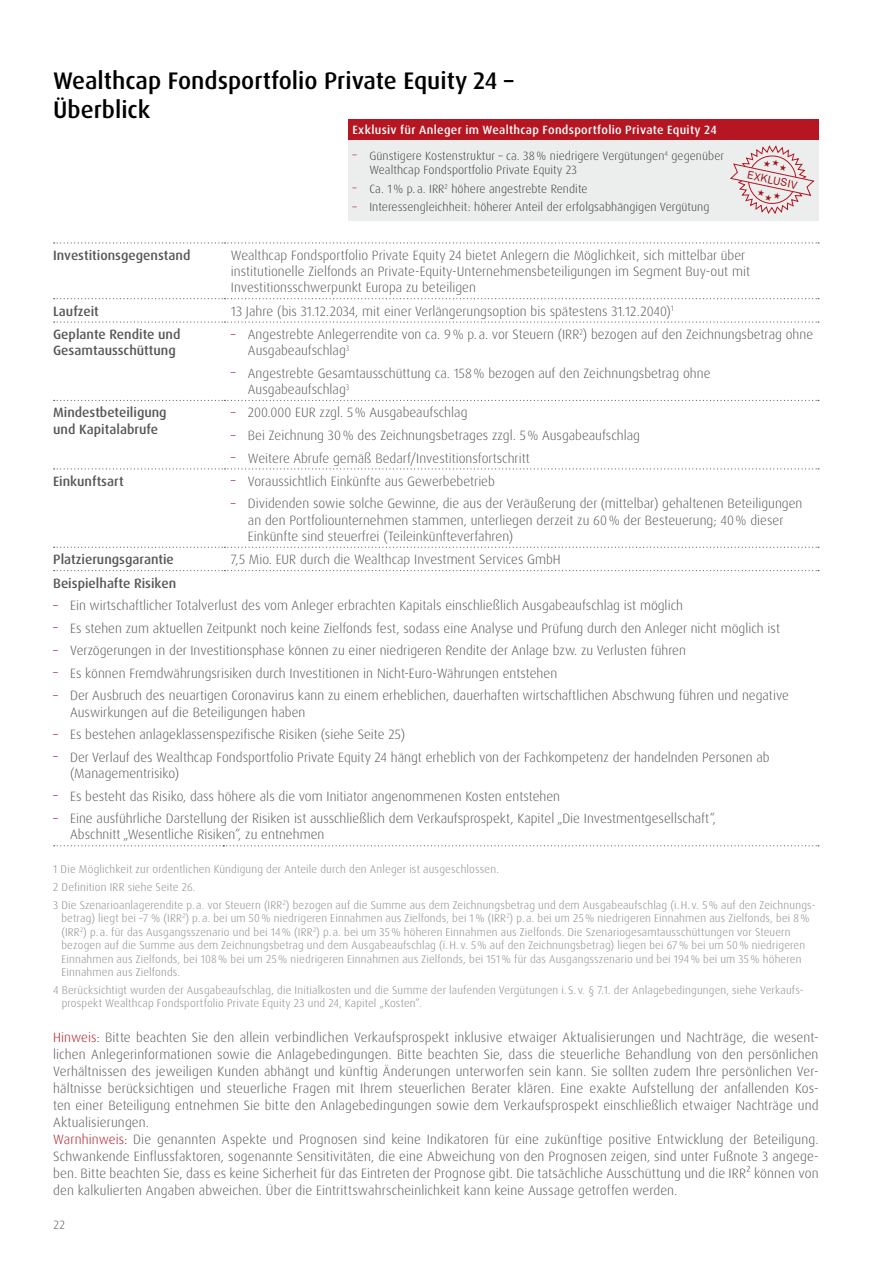
<style>
.page{position:relative;width:893px;height:1263px;background:#fff}
.page>*{position:absolute;margin:0;border:0;box-sizing:border-box;transform-origin:0 0}
.t1{font:500 24px/28.8px "Dax OT";color:#000}
.t2{font:300 13.5px/16.2px "Dax OT";color:#58585a}
.t3{font:500 13.5px/16.2px "Dax OT";color:#58585a}
.t4{font:300 12px/14.4px "Dax OT";letter-spacing:.005em;color:#3e3d40}
.t5{font:500 12px "Dax OT";letter-spacing:.025em;color:#fff}
.t6{font:300 12px "Dax OT";color:#58585a}
.t7{font:300 11.25px/13.5px "Dax OT";letter-spacing:.015em;color:#87888a}
.t8{font:10.95px "Akkurat Std";color:#9e141c}
.s1{color:#9e141c}
.s2{color:#b51621}
</style>
<div class="page">
<svg style="left:54px;top:242px;width:765px;height:1px"></svg>
<svg style="left:54px;top:400px;width:765px;height:1px"></svg>
<svg style="left:54px;top:468px;width:765px;height:1px"></svg>
<svg style="left:54px;top:845px;width:765px;height:1px"></svg>
<hr style="left:223px;top:400px;width:1px;height:69px;background:#fff">
<svg style="left:54px;top:298px;width:765px;height:25px"></svg>
<hr style="left:223px;top:322px;width:1px;height:78px;background:#fff">
<svg style="left:54px;top:547px;width:765px;height:24px"></svg>
<hr style="left:223px;top:242px;width:1px;height:57px;background:#fff">
<div style="left:348px;top:119px;width:471px;height:21px;background:#b51621"></div>
<div style="left:348px;top:140px;width:471px;height:81px;background:#eceded"></div>
<svg style="left:730px;top:145px;width:85px;height:69px"></svg>
<h1 class="t1" style="left:53px;top:67px;width:462px">Wealthcap Fondsportfolio Private Equity 24 –<br>Überblick</h1>
<p class="t5" style="left:352px;top:123px;width:366px">Exklusiv für Anleger im Wealthcap Fondsportfolio Private Equity 24</p>
<p class="t4" style="left:369px;top:148px;width:356px;text-indent:-17px"><span class="s1">–</span> Günstigere Kostenstruktur – ca. 38% niedrigere Vergütungen<sup>4</sup> gegenüber<br>Wealthcap Fondsportfolio Private Equity 23</p>
<p class="t4" style="left:352px;top:181px;width:237px"><span class="s1">–</span> Ca. 1% p. a. IRR<sup>2</sup> höhere angestrebte Rendite</p>
<p class="t4" style="left:352px;top:200px;width:359px"><span class="s1">–</span> Interessengleichheit: höherer Anteil der erfolgsabhängigen Vergütung</p>
<p class="t8" style="left:749px;top:168px;width:52px;rotate:12deg">EXKLUSIV</p>
<p class="t3" style="left:53px;top:247px;width:139px">Investitionsgegenstand</p>
<p class="t2" style="left:231px;top:247px;width:521px">Wealthcap Fondsportfolio Private Equity 24 bietet Anlegern die Möglichkeit, sich mittelbar über institutionelle Zielfonds an Private-Equity-Unternehmensbeteiligungen im Segment Buy-out mit<br>Investitionsschwerpunkt Europa zu beteiligen</p>
<p class="t3" style="left:53px;top:303px;width:47px">Laufzeit</p>
<p class="t2" style="left:231px;top:303px;width:445px">13 Jahre (bis 31.12.2034, mit einer Verlängerungsoption bis spätestens 31.12.2040)<sup>1</sup></p>
<p class="t3" style="left:53px;top:326px;width:129px">Geplante Rendite und<br>Gesamtausschüttung</p>
<p class="t2" style="left:248px;top:326px;width:567px;text-indent:-17px"><span class="s1">–</span> Angestrebte Anlegerrendite von ca. 9% p. a. vor Steuern (IRR<sup>2</sup>) bezogen auf den Zeichnungsbetrag ohne<br>Ausgabeaufschlag<sup>3</sup></p>
<p class="t2" style="left:248px;top:365px;width:464px;text-indent:-17px"><span class="s1">–</span> Angestrebte Gesamtausschüttung ca. 158% bezogen auf den Zeichnungsbetrag ohne<br>Ausgabeaufschlag<sup>3</sup></p>
<p class="t3" style="left:53px;top:405px;width:115px">Mindestbeteiligung und Kapitalabrufe</p>
<p class="t2" style="left:231px;top:405px;width:238px"><span class="s1">–</span> 200.000 EUR zzgl. 5% Ausgabeaufschlag</p>
<p class="t2" style="left:231px;top:427px;width:411px"><span class="s1">–</span> Bei Zeichnung 30% des Zeichnungsbetrages zzgl. 5% Ausgabeaufschlag</p>
<p class="t2" style="left:231px;top:450px;width:300px"><span class="s1">–</span> Weitere Abrufe gemäß Bedarf/Investitionsfortschritt</p>
<p class="t3" style="left:53px;top:473px;width:72px">Einkunftsart</p>
<p class="t2" style="left:231px;top:473px;width:266px"><span class="s1">–</span> Voraussichtlich Einkünfte aus Gewerbebetrieb</p>
<p class="t2" style="left:248px;top:496px;width:556px;text-indent:-17px"><span class="s1">–</span> Dividenden sowie solche Gewinne, die aus der Veräußerung der (mittelbar) gehaltenen Beteiligungen an den Portfoliounternehmen stammen, unterliegen derzeit zu 60% der Besteuerung; 40% dieser<br>Einkünfte sind steuerfrei (Teileinkünfteverfahren)</p>
<p class="t3" style="left:53px;top:552px;width:122px">Platzierungsgarantie</p>
<p class="t2" style="left:231px;top:552px;width:331px">7,5 Mio. EUR durch die Wealthcap Investment Services GmbH</p>
<p class="t3" style="left:53px;top:575px;width:124px">Beispielhafte Risiken</p>
<p class="t2" style="left:53px;top:597px;width:631px"><span class="s1">–</span> Ein wirtschaftlicher Totalverlust des vom Anleger erbrachten Kapitals einschließlich Ausgabeaufschlag ist möglich</p>
<p class="t2" style="left:53px;top:620px;width:728px"><span class="s1">–</span> Es stehen zum aktuellen Zeitpunkt noch keine Zielfonds fest, sodass eine Analyse und Prüfung durch den Anleger nicht möglich ist</p>
<p class="t2" style="left:53px;top:643px;width:634px"><span class="s1">–</span> Verzögerungen in der Investitionsphase können zu einer niedrigeren Rendite der Anlage bzw. zu Verlusten führen</p>
<p class="t2" style="left:53px;top:665px;width:506px"><span class="s1">–</span> Es können Fremdwährungsrisiken durch Investitionen in Nicht-Euro-Währungen entstehen</p>
<p class="t2" style="left:70px;top:688px;width:720px;text-indent:-17px"><span class="s1">–</span> Der Ausbruch des neuartigen Coronavirus kann zu einem erheblichen, dauerhaften wirtschaftlichen Abschwung führen und negative<br>Auswirkungen auf die Beteiligungen haben</p>
<p class="t2" style="left:53px;top:727px;width:354px"><span class="s1">–</span> Es bestehen anlageklassenspezifische Risiken (siehe Seite 25)</p>
<p class="t2" style="left:70px;top:749px;width:701px;text-indent:-17px"><span class="s1">–</span> Der Verlauf des Wealthcap Fondsportfolio Private Equity 24 hängt erheblich von der Fachkompetenz der handelnden Personen ab (Managementrisiko)</p>
<p class="t2" style="left:53px;top:788px;width:508px"><span class="s1">–</span> Es besteht das Risiko, dass höhere als die vom Initiator angenommenen Kosten entstehen</p>
<p class="t2" style="left:70px;top:810px;width:647px;text-indent:-17px"><span class="s1">–</span> Eine ausführliche Darstellung der Risiken ist ausschließlich dem Verkaufsprospekt, Kapitel „Die Investmentgesellschaft“,<br>Abschnitt „Wesentliche Risiken“, zu entnehmen</p>
<p class="t7" style="left:53px;top:860px;width:764px;line-height:17.7px">1 Die Möglichkeit zur ordentlichen Kündigung der Anteile durch den Anleger ist ausgeschlossen.<br>2 Definition IRR siehe Seite 26.<br>3 Die Szenarioanlagerendite p.a. vor Steuern (IRR<sup>2</sup>) bezogen auf die Summe aus dem Zeichnungsbetrag und dem Ausgabeaufschlag (i.H.v. 5% auf den Zeichnungs-</p>
<p class="t7" style="left:61px;top:911px;width:750px">betrag) liegt bei –7 % (IRR<sup>2</sup>) p.a. bei um 50% niedrigeren Einnahmen aus Zielfonds, bei 1% (IRR<sup>2</sup>) p.a. bei um 25% niedrigeren Einnahmen aus Zielfonds, bei 8% (IRR<sup>2</sup>) p.a. für das Ausgangsszenario und bei 14% (IRR<sup>2</sup>) p.a. bei um 35% höheren Einnahmen aus Zielfonds. Die Szenariogesamtausschüttungen vor Steuern bezogen auf die Summe aus dem Zeichnungsbetrag und dem Ausgabeaufschlag (i.H.v. 5% auf den Zeichnungsbetrag) liegen bei 67% bei um 50% niedrigeren Einnahmen aus Zielfonds, bei 108% bei um 25% niedrigeren Einnahmen aus Zielfonds, bei 151% für das Ausgangsszenario und bei 194% bei um 35% höheren Einnahmen aus Zielfonds.</p>
<p class="t7" style="left:62px;top:983px;width:743px;text-indent:-9px">4 Berücksichtigt wurden der Ausgabeaufschlag, die Initialkosten und die Summe der laufenden Vergütungen i.S.v. § 7.1. der Anlagebedingungen, siehe Verkaufs&shy;prospekt Wealthcap Fondsportfolio Private Equity 23 und 24, Kapitel „Kosten“.</p>
<p class="t2" style="left:53px;top:1029px;width:767px;line-height:17px"><span class="s2">Hinweis:</span> Bitte beachten Sie den allein verbindlichen Verkaufsprospekt inklusive etwaiger Aktualisierungen und Nachträge, die wesent&shy;lichen Anlegerinformationen sowie die Anlagebedingungen. Bitte beachten Sie, dass die steuerliche Behandlung von den persönlichen Verhältnissen des jeweiligen Kunden abhängt und künftig Änderungen unterworfen sein kann. Sie sollten zudem Ihre persönlichen Ver&shy;hältnisse berücksichtigen und steuerliche Fragen mit Ihrem steuerlichen Berater klären. Eine exakte Aufstellung der anfallenden Kos&shy;ten einer Beteiligung entnehmen Sie bitte den Anlagebedingungen sowie dem Verkaufsprospekt einschließlich etwaiger Nachträge und Aktualisierungen.<br><span class="s2">Warnhinweis:</span> Die genannten Aspekte und Prognosen sind keine Indikatoren für eine zukünftige positive Entwicklung der Beteiligung.<br>Schwankende Einflussfaktoren, sogenannte Sensitivitäten, die eine Abweichung von den Prognosen zeigen, sind unter Fußnote 3 angege&shy;ben. Bitte beachten Sie, dass es keine Sicherheit für das Eintreten der Prognose gibt. Die tatsächliche Ausschüttung und die IRR² können von den kalkulierten Angaben abweichen. Über die Eintrittswahrscheinlichkeit kann keine Aussage getroffen werden.</p>
<p class="t6" style="left:53px;top:1217px;width:13px">22</p>
</div>
